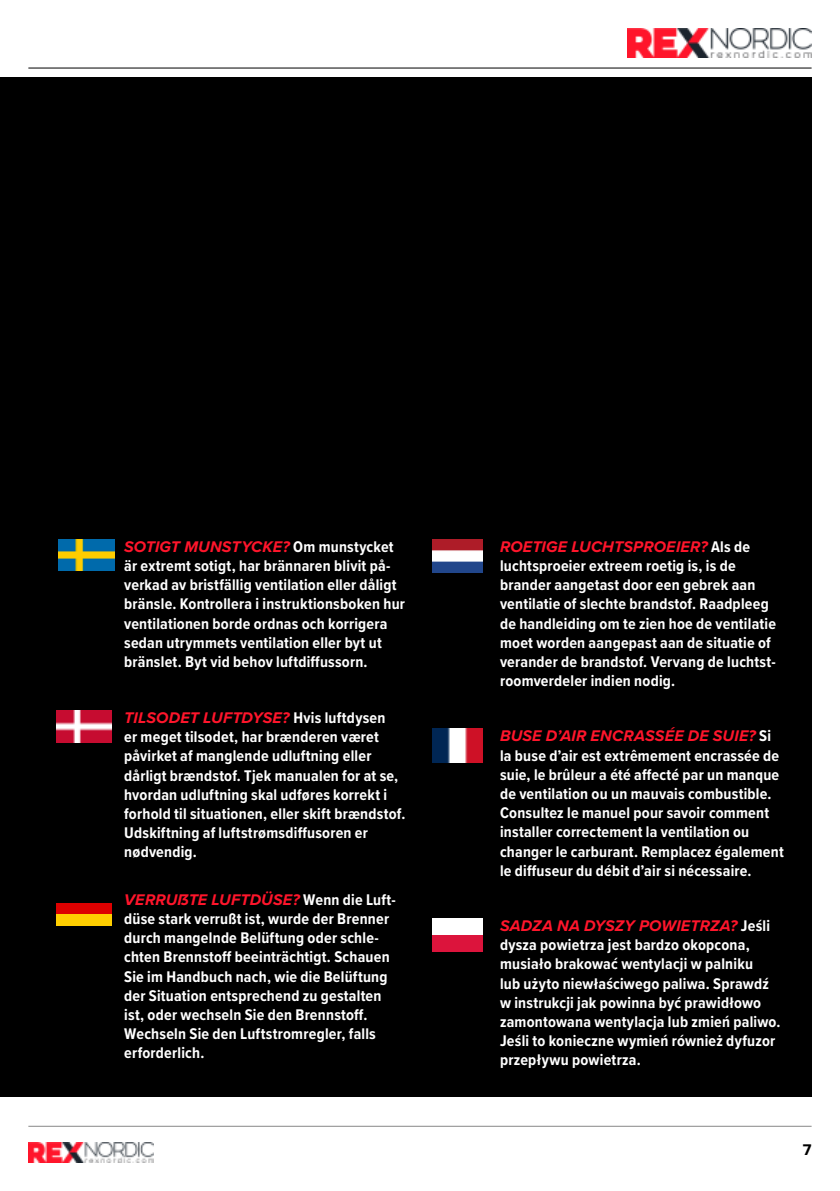
<style>
.page{position:relative;width:840px;height:1191px;background:#fff}
.page>*{position:absolute;margin:0;border:0;box-sizing:border-box;transform-origin:0 0}
.t1{font:700 16px/19.2px "Proxima Nova Cond";letter-spacing:.015em;color:#fff}
.t2{font:italic 700 16px "Proxima Nova";letter-spacing:.01em;color:#ff152b}
.t3{font:700 16px "Proxima Nova";color:#000}
.s1{font-family:"Proxima Nova Cond";font-style:normal;color:#fff}
</style>
<div class="page">
<hr style="left:28px;top:1125px;width:783px;height:1px;background:#878787">
<img style="left:28px;top:1142px;width:125px;height:20px">
<hr style="left:28px;top:68px;width:783px;height:1px;background:#000">
<img style="left:627px;top:28px;width:184px;height:30px">
<div style="left:0;top:78px;width:811px;height:1019px;background:#000"></div>
<div style="left:56px;top:903px;width:56px;height:22px;background:#d00"></div>
<div style="left:56px;top:914px;width:56px;height:11px;background:#ffce00"></div>
<img style="left:432px;top:729px;width:50px;height:33px">
<div style="left:432px;top:918px;width:50px;height:33px;background:#fff"></div>
<div style="left:432px;top:935px;width:50px;height:16px;background:#dc143c"></div>
<img style="left:59px;top:539px;width:55px;height:32px">
<img style="left:56px;top:710px;width:56px;height:32px">
<img style="left:432px;top:539px;width:50px;height:33px">
<p class="t2" style="left:124px;top:534px;width:271px">SOTIGT MUNSTYCKE? <span class="s1">Om munstycket</span></p>
<p class="t1" style="left:124px;top:556px;width:282px">är extremt sotigt, har brännaren blivit på&shy;verkad av bristfällig ventilation eller dåligt bränsle. Kontrollera i instruktionsboken hur ventilationen borde ordnas och korrigera sedan utrymmets ventilation eller byt ut bränslet. Byt vid behov luftdiffussorn.</p>
<p class="t2" style="left:124px;top:705px;width:262px">TILSODET LUFTDYSE? <span class="s1">Hvis luftdysen</span></p>
<p class="t1" style="left:124px;top:727px;width:282px">er meget tilsodet, har brænderen været påvirket af manglende udluftning eller dårligt brændstof. Tjek manualen for at se, hvordan udluftning skal udføres korrekt i forhold til situationen, eller skift brændstof.<br>Udskiftning af luftstrømsdiffusoren er nødvendig.</p>
<p class="t2" style="left:124px;top:887px;width:273px">VERRUẞTE LUFTDÜSE? <span class="s1">Wenn die Luft-</span></p>
<p class="t1" style="left:124px;top:908px;width:267px">düse stark verrußt ist, wurde der Brenner durch mangelnde Belüftung oder schle&shy;chten Brennstoff beeinträchtigt. Schauen Sie im Handbuch nach, wie die Belüftung der Situation entsprechend zu gestalten ist, oder wechseln Sie den Brennstoff.<br>Wechseln Sie den Luftstromregler, falls erforderlich.</p>
<p class="t2" style="left:499px;top:534px;width:251px">ROETIGE LUCHTSPROEIER? <span class="s1">Als de</span></p>
<p class="t1" style="left:499px;top:556px;width:277px">luchtsproeier extreem roetig is, is de brander aangetast door een gebrek aan ventilatie of slechte brandstof. Raadpleeg de handleiding om te zien hoe de ventilatie moet worden aangepast aan de situatie of verander de brandstof. Vervang de luchtst&shy;roomverdeler indien nodig.</p>
<p class="t2" style="left:499px;top:724px;width:272px">BUSE D’AIR ENCRASSÉE DE SUIE? <span class="s1">Si</span></p>
<p class="t1" style="left:499px;top:745px;width:285px">la buse d’air est extrêmement encrassée de suie, le brûleur a été affecté par un manque de ventilation ou un mauvais combustible.<br>Consultez le manuel pour savoir comment installer correctement la ventilation ou changer le carburant. Remplacez également le diffuseur du débit d’air si nécessaire.</p>
<p class="t2" style="left:499px;top:913px;width:271px">SADZA NA DYSZY POWIETRZA? <span class="s1">Jeśli</span></p>
<p class="t1" style="left:499px;top:935px;width:282px">dysza powietrza jest bardzo okopcona, musiało brakować wentylacji w palniku<br>lub użyto niewłaściwego paliwa. Sprawdź w instrukcji jak powinna być prawidłowo zamontowana wentylacja lub zmień paliwo.<br>Jeśli to konieczne wymień również dyfuzor przepływu powietrza.</p>
<p class="t3" style="left:802px;top:1137px;width:10px">7</p>
</div>
